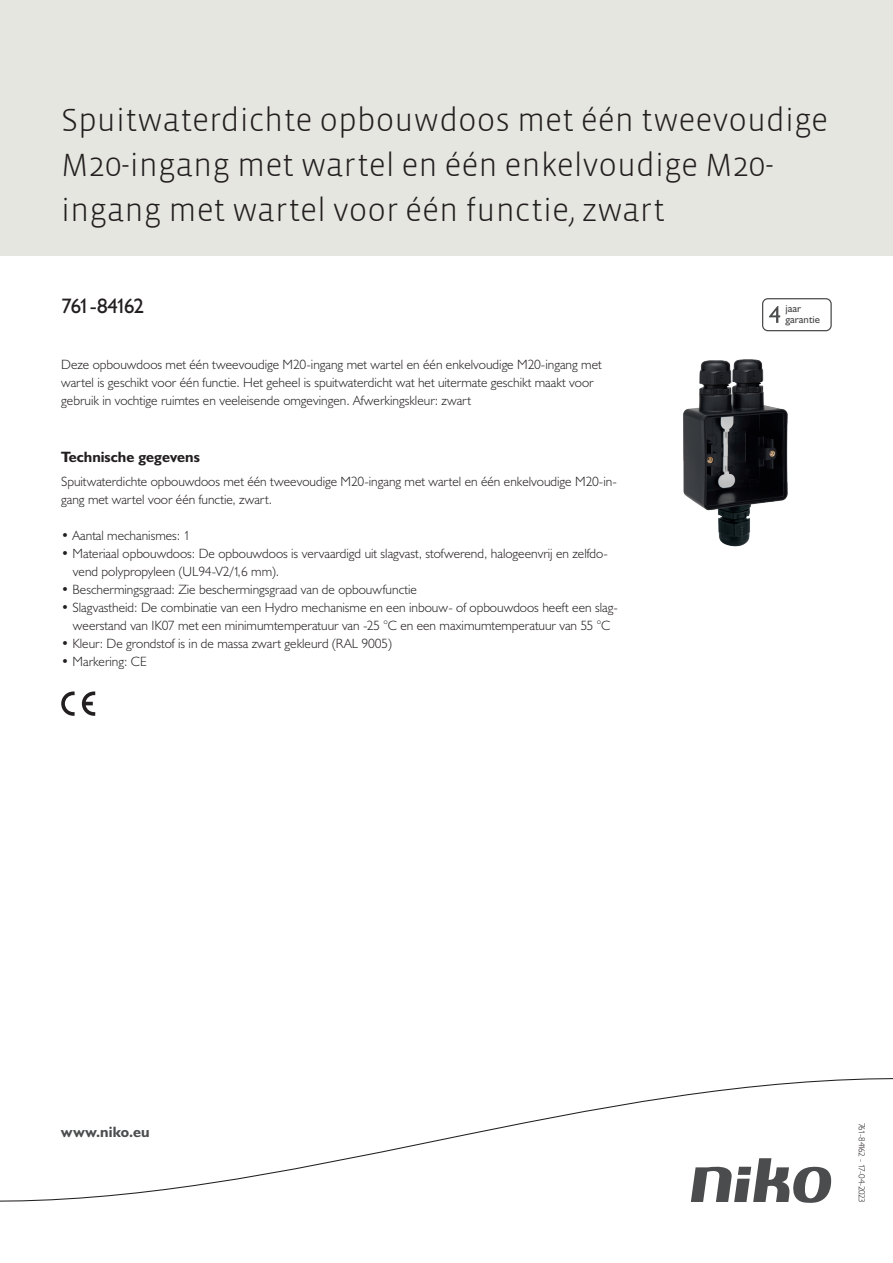
<style>
.page{position:relative;width:893px;height:1263px;background:#fff}
.page>*{position:absolute;margin:0;border:0;box-sizing:border-box;transform-origin:0 0}
.Title_datasheets{font:300 33px/45px "Vista Sans";color:#231f20}
.Article_number{font:21px "Humanist 521 BT";letter-spacing:-.075em;color:#231f20}
.Titles_parts{font:700 15px "Humanist 521 BT";color:#231f20}
.titel_afbeelding{font:700 15px "Humanist 521 BT";letter-spacing:.005em;color:#4b4c4d}
.USP_Bullets{font:300 13.5px/18px "Humanist 521 BT";color:#231f20}
.Platte_tekst_CAB{font:300 13.5px/18px "Humanist 521 BT";color:#231f20}
.t1{font:10.8px/10.8px "Humanist 521 BT";color:#4b4c4d}
.Revision{font:300 9px "Humanist 521 BT";letter-spacing:-.07em;color:#231f20}
</style>
<div class="page">
<div style="left:0;top:0;width:893px;height:255px;background:#e6e6e0"></div>
<svg style="left:82px;top:691px;width:13px;height:25px"></svg>
<svg style="left:61px;top:691px;width:14px;height:25px"></svg>
<svg style="left:762px;top:298px;width:70px;height:33px"></svg>
<svg style="left:0;top:1078px;width:893px;height:125px"></svg>
<img style="left:683px;top:359px;width:105px;height:188px">
<p class="Title_datasheets" style="left:61px;top:98px;width:768px">Spuitwaterdichte opbouwdoos met één tweevoudige<br>M20-ingang met wartel en één enkelvoudige M20- ingang met wartel voor één functie, zwart</p>
<p class="Article_number" style="left:61px;top:293px;width:84px">761-84162</p>
<p class="t1" style="left:785px;top:303px;width:36px">jaar garantie</p>
<p class="Platte_tekst_CAB" style="left:61px;top:355px;width:542px">Deze opbouwdoos met één tweevoudige M20-ingang met wartel en één enkelvoudige M20-ingang met wartel is geschikt voor één functie. Het geheel is spuitwaterdicht wat het uitermate geschikt maakt voor gebruik in vochtige ruimtes en veeleisende omgevingen. Afwerkingskleur: zwart</p>
<p class="Titles_parts" style="left:61px;top:447px;width:140px">Technische gegevens</p>
<p class="Platte_tekst_CAB" style="left:61px;top:472px;width:557px">Spuitwaterdichte opbouwdoos met één tweevoudige M20-ingang met wartel en één enkelvoudige M20-in&shy;gang met wartel voor één functie, zwart.</p>
<p class="USP_Bullets" style="left:61px;top:526px;width:131px">• Aantal mechanismes: 1</p>
<p class="USP_Bullets" style="left:73px;top:544px;width:537px;text-indent:-12px">• Materiaal opbouwdoos: De opbouwdoos is vervaardigd uit slagvast, stofwerend, halogeenvrij en zelfdo&shy;vend polypropyleen (UL94-V2/1,6 mm).</p>
<p class="USP_Bullets" style="left:61px;top:580px;width:357px">• Beschermingsgraad: Zie beschermingsgraad van de opbouwfunctie</p>
<p class="USP_Bullets" style="left:61px;top:598px;width:558px;text-align:center">• Slagvastheid: De combinatie van een Hydro mechanisme en een inbouw- of opbouwdoos heeft een slag&shy;weerstand van IK07 met een minimumtemperatuur van -25 °C en een maximumtemperatuur van 55 °C</p>
<p class="USP_Bullets" style="left:61px;top:634px;width:332px">• Kleur: De grondstof is in de massa zwart gekleurd (RAL 9005)</p>
<p class="USP_Bullets" style="left:61px;top:652px;width:87px">• Markering: CE</p>
<p class="titel_afbeelding" style="left:61px;top:1122px;width:90px">www.niko.eu</p>
<p class="Revision" style="left:868px;top:1122px;width:82px;rotate:90deg">761-84162 - 17-04-2023</p>
</div>
